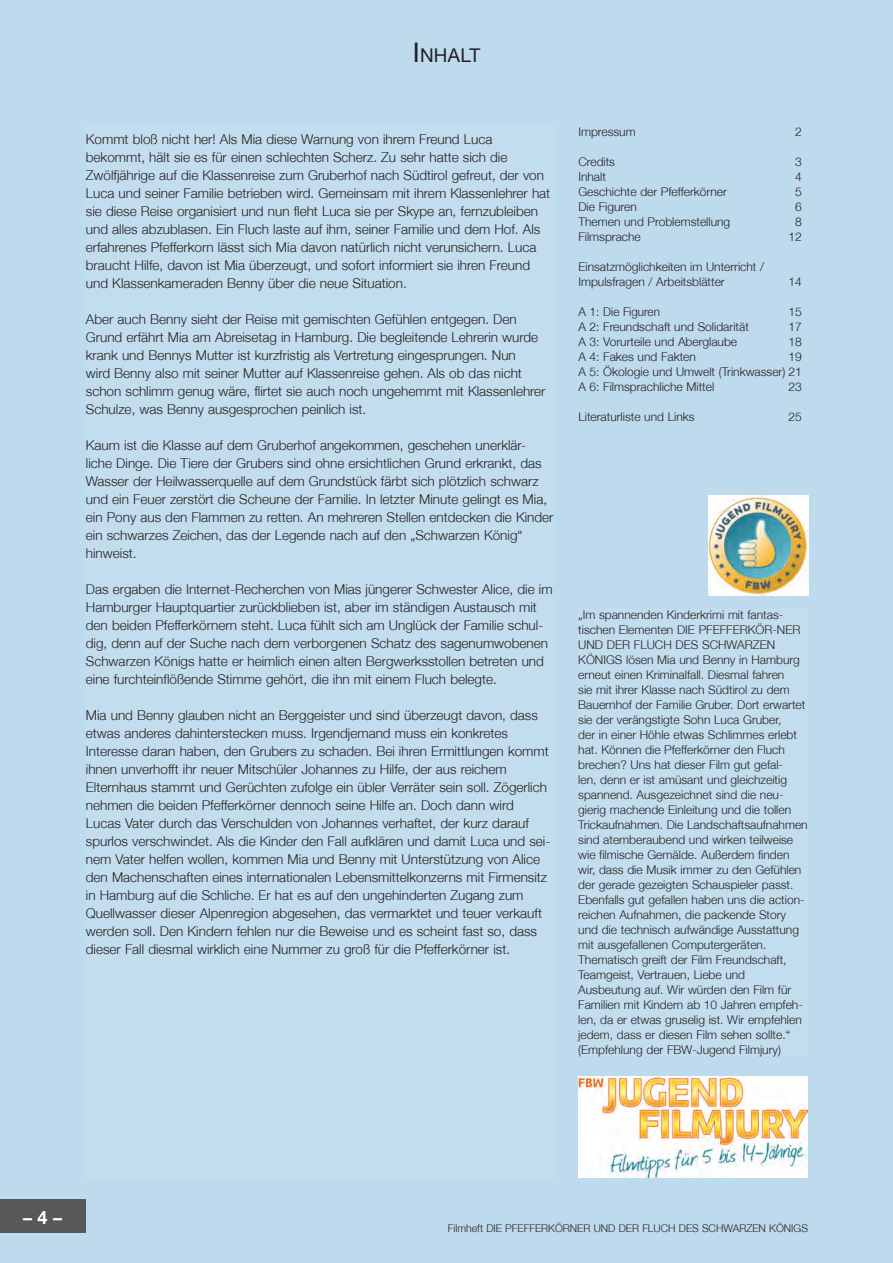
<style>
.page{position:relative;width:893px;height:1263px;background:#bedaed}
.page>*{position:absolute;margin:0;border:0;box-sizing:border-box;transform-origin:0 0}
.t1{font:18.9px "Helvetica Neue LT";letter-spacing:.015em;color:#231f20}
.t2{font:700 18px "Helvetica Neue";color:#fff}
.t3{font:300 13.5px/18px "Helvetica Neue";color:#231f20}
.t4{font:300 12px/15px "Helvetica Neue";color:#231f20}
.t5{font:300 10.65px "Helvetica Neue";color:#231f20}
.s1{font-size:27px}
</style>
<div class="page">
<div style="left:0;top:1199px;width:85px;height:34px;background:#57585a"></div>
<div style="left:86px;top:127px;width:468px;height:1051px;background:#c2dded"></div>
<div style="left:578px;top:609px;width:230px;height:447px;background:#c2dded"></div>
<img style="left:578px;top:1077px;width:230px;height:100px">
<img style="left:708px;top:495px;width:100px;height:101px">
<h1 class="t1" style="left:413px;top:44px;width:69px"><span class="s1">I</span>nhalt</h1>
<p class="t3" style="left:86px;top:130px;width:466px">Kommt bloß nicht her! Als Mia diese Warnung von ihrem Freund Luca bekommt, hält sie es für einen schlechten Scherz. Zu sehr hatte sich die Zwölfjährige auf die Klassenreise zum Gruberhof nach Südtirol gefreut, der von Luca und seiner Familie betrieben wird. Gemeinsam mit ihrem Klassenlehrer hat sie diese Reise organisiert und nun fleht Luca sie per Skype an, fernzubleiben und alles abzublasen. Ein Fluch laste auf ihm, seiner Familie und dem Hof. Als erfahrenes Pfefferkorn lässt sich Mia davon natürlich nicht verunsichern. Luca braucht Hilfe, davon ist Mia überzeugt, und sofort informiert sie ihren Freund und Klassenkameraden Benny über die neue Situation.</p>
<p class="t3" style="left:86px;top:310px;width:461px">Aber auch Benny sieht der Reise mit gemischten Gefühlen entgegen. Den Grund erfährt Mia am Abreisetag in Hamburg. Die begleitende Lehrerin wurde krank und Bennys Mutter ist kurzfristig als Vertretung eingesprungen. Nun<br>wird Benny also mit seiner Mutter auf Klassenreise gehen. Als ob das nicht schon schlimm genug wäre, flirtet sie auch noch ungehemmt mit Klassenlehrer Schulze, was Benny ausgesprochen peinlich ist.</p>
<p class="t3" style="left:86px;top:436px;width:469px">Kaum ist die Klasse auf dem Gruberhof angekommen, geschehen unerklär&shy;liche Dinge. Die Tiere der Grubers sind ohne ersichtlichen Grund erkrankt, das Wasser der Heilwasserquelle auf dem Grundstück färbt sich plötzlich schwarz und ein Feuer zerstört die Scheune der Familie. In letzter Minute gelingt es Mia, ein Pony aus den Flammen zu retten. An mehreren Stellen entdecken die Kinder ein schwarzes Zeichen, das der Legende nach auf den „Schwarzen König“ hinweist.</p>
<p class="t3" style="left:86px;top:580px;width:468px">Das ergaben die Internet-Recherchen von Mias jüngerer Schwester Alice, die im Hamburger Hauptquartier zurückblieben ist, aber im ständigen Austausch mit den beiden Pfefferkörnern steht. Luca fühlt sich am Unglück der Familie schul&shy;dig, denn auf der Suche nach dem verborgenen Schatz des sagenumwobenen Schwarzen Königs hatte er heimlich einen alten Bergwerksstollen betreten und eine furchteinflößende Stimme gehört, die ihn mit einem Fluch belegte.</p>
<p class="t3" style="left:86px;top:706px;width:466px">Mia und Benny glauben nicht an Berggeister und sind überzeugt davon, dass etwas anderes dahinterstecken muss. Irgendjemand muss ein konkretes Interesse daran haben, den Grubers zu schaden. Bei ihren Ermittlungen kommt ihnen unverhofft ihr neuer Mitschüler Johannes zu Hilfe, der aus reichem Elternhaus stammt und Gerüchten zufolge ein übler Verräter sein soll. Zögerlich nehmen die beiden Pfefferkörner dennoch seine Hilfe an. Doch dann wird Lucas Vater durch das Verschulden von Johannes verhaftet, der kurz darauf spurlos verschwindet. Als die Kinder den Fall aufklären und damit Luca und sei&shy;nem Vater helfen wollen, kommen Mia und Benny mit Unterstützung von Alice den Machenschaften eines internationalen Lebensmittelkonzerns mit Firmensitz in Hamburg auf die Schliche. Er hat es auf den ungehinderten Zugang zum Quellwasser dieser Alpenregion abgesehen, das vermarktet und teuer verkauft werden soll. Den Kindern fehlen nur die Beweise und es scheint fast so, dass dieser Fall diesmal wirklich eine Nummer zu groß für die Pfefferkörner ist.</p>
<p class="t4" style="left:578px;top:124px;width:59px">Impressum</p>
<p class="t4" style="left:795px;top:124px;width:8px">2</p>
<p class="t4" style="left:578px;top:154px;width:38px">Credits</p>
<p class="t4" style="left:795px;top:154px;width:8px">3</p>
<p class="t4" style="left:578px;top:169px;width:29px">Inhalt</p>
<p class="t4" style="left:795px;top:169px;width:8px">4</p>
<p class="t4" style="left:578px;top:184px;width:150px">Geschichte der Pfefferkörner</p>
<p class="t4" style="left:795px;top:184px;width:8px">5</p>
<p class="t4" style="left:578px;top:199px;width:60px">Die Figuren</p>
<p class="t4" style="left:795px;top:199px;width:8px">6</p>
<p class="t4" style="left:578px;top:214px;width:153px">Themen und Problemstellung</p>
<p class="t4" style="left:795px;top:214px;width:8px">8</p>
<p class="t4" style="left:578px;top:229px;width:64px">Filmsprache</p>
<p class="t4" style="left:789px;top:229px;width:15px">12</p>
<p class="t4" style="left:578px;top:259px;width:187px">Einsatzmöglichkeiten im Unterricht /<br>Impulsfragen / Arbeitsblätter</p>
<p class="t4" style="left:789px;top:274px;width:15px">14</p>
<p class="t4" style="left:578px;top:304px;width:83px">A 1: Die Figuren</p>
<p class="t4" style="left:789px;top:304px;width:15px">15</p>
<p class="t4" style="left:578px;top:319px;width:172px">A 2: Freundschaft und Solidarität</p>
<p class="t4" style="left:789px;top:319px;width:15px">17</p>
<p class="t4" style="left:578px;top:334px;width:160px">A 3: Vorurteile und Aberglaube</p>
<p class="t4" style="left:789px;top:334px;width:15px">18</p>
<p class="t4" style="left:578px;top:349px;width:119px">A 4: Fakes und Fakten</p>
<p class="t4" style="left:578px;top:349px;width:225px;text-align:justify;text-indent:210px">19<br>A 5: Ökologie und Umwelt (Trinkwasser) 21<br>A 6: Filmsprachliche Mittel</p>
<p class="t4" style="left:789px;top:379px;width:15px">23</p>
<p class="t4" style="left:578px;top:409px;width:118px">Literaturliste und Links</p>
<p class="t4" style="left:789px;top:409px;width:15px">25</p>
<p class="t4" style="left:578px;top:607px;width:231px">„Im spannenden Kinderkrimi mit fantas&shy;tischen Elementen DIE PFEFFERKÖR-NER UND DER FLUCH DES SCHWARZEN KÖNIGS lösen Mia und Benny in Hamburg erneut einen Kriminalfall. Diesmal fahren<br>sie mit ihrer Klasse nach Südtirol zu dem Bauernhof der Familie Gruber. Dort erwartet sie der verängstigte Sohn Luca Gruber,<br>der in einer Höhle etwas Schlimmes erlebt hat. Können die Pfefferkörner den Fluch brechen? Uns hat dieser Film gut gefal-<br>len, denn er ist amüsant und gleichzeitig spannend. Ausgezeichnet sind die neu&shy;gierig machende Einleitung und die tollen Trickaufnahmen. Die Landschaftsaufnahmen sind atemberaubend und wirken teilweise wie filmische Gemälde. Außerdem finden wir, dass die Musik immer zu den Gefühlen der gerade gezeigten Schauspieler passt.<br>Ebenfalls gut gefallen haben uns die action&shy;reichen Aufnahmen, die packende Story und die technisch aufwändige Ausstattung mit ausgefallenen Computergeräten.<br>Thematisch greift der Film Freundschaft, Teamgeist, Vertrauen, Liebe und Ausbeutung auf. Wir würden den Film für Familien mit Kindern ab 10 Jahren empfeh&shy;len, da er etwas gruselig ist. Wir empfehlen jedem, dass er diesen Film sehen sollte.“ (Empfehlung der FBW-Jugend Filmjury)</p>
<h2 class="t2" style="left:23px;top:1206px;width:41px">– 4 –</h2>
<p class="t5" style="left:448px;top:1221px;width:361px">Filmheft DIE PFEFFERKÖRNER UND DER FLUCH DES SCHWARZEN KÖNIGS</p>
</div>
